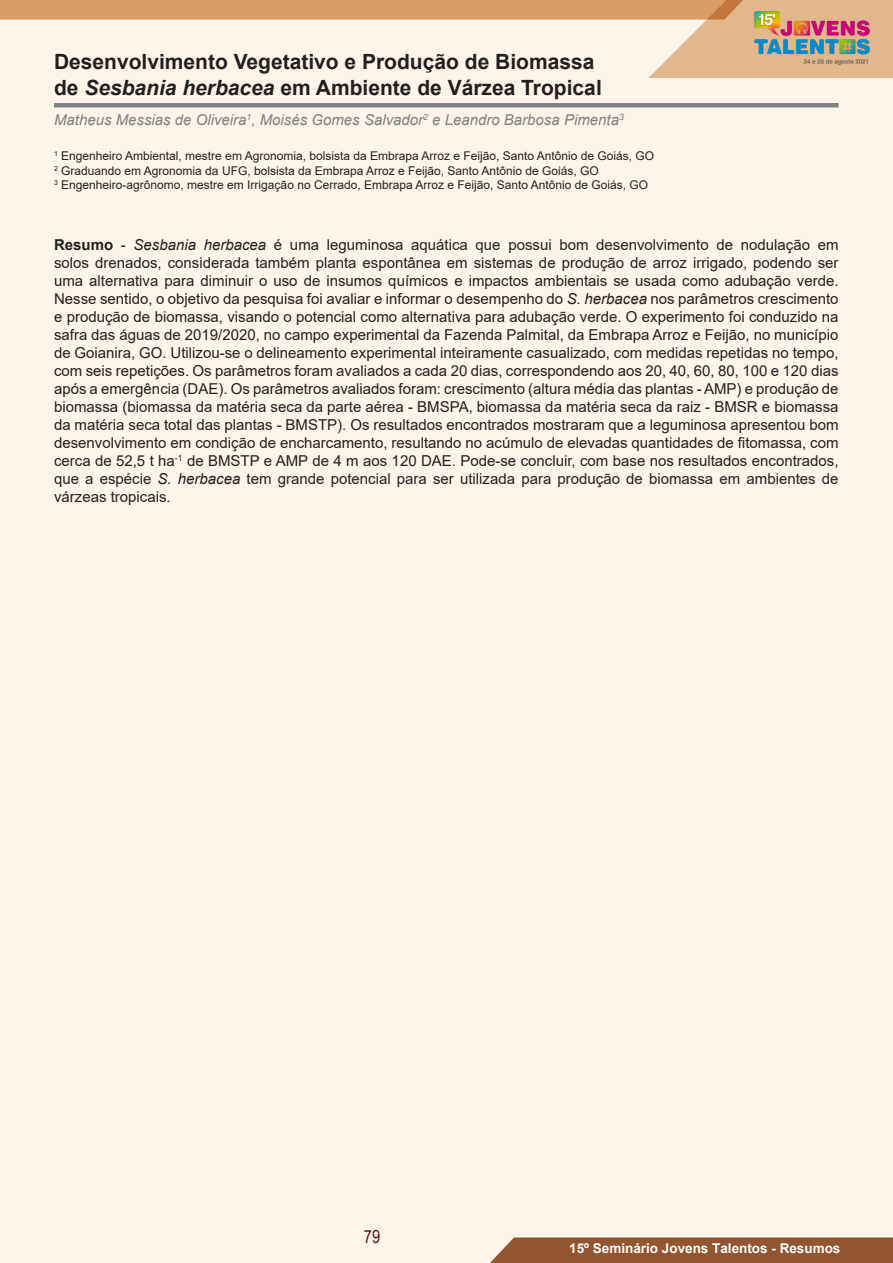
<style>
.page{position:relative;width:893px;height:1263px;background:#fef5ea}
.page>*{position:absolute;margin:0;border:0;box-sizing:border-box;transform-origin:0 0}
.Titulo_01_-_Resumo{font:700 21px/25.2px "Arial";color:#231f20}
.t1{font:18px "Arial Narrow";color:#521d0c}
.Titulo_04_-_Texto_do{font:15px/18px "Arial";color:#231f20;text-align:justify}
.Tituo_02_-_Nome_Auto{font:italic 15px "Arial";color:#808080}
.t2{font:700 13.5px "Arial";color:#fff}
.Titulo_03_-_Graduaçã{font:12px "Arial";color:#231f20}
.s1{font-style:italic}
.s2{font-weight:700}
</style>
<div class="page">
<div style="left:490px;top:1237px;width:403px;height:26px;background:#925530"></div>
<svg style="left:0;top:0;width:893px;height:78px"></svg>
<img style="left:740px;top:0;width:145px;height:78px">
<hr style="left:54px;top:103px;width:784px;height:4px;background:#808285">
<p class="Titulo_01_-_Resumo" style="left:54px;top:50px;width:549px">Desenvolvimento Vegetativo e Produção de Biomassa de <span class="s1">Sesbania herbacea</span> em Ambiente de Várzea Tropical</p>
<p class="Tituo_02_-_Nome_Auto" style="left:54px;top:110px;width:571px">Matheus Messias de Oliveira<sup>1</sup>, Moisés Gomes Salvador<sup>2</sup> e Leandro Barbosa Pimenta<sup>3</sup></p>
<p class="Titulo_03_-_Graduaçã" style="left:54px;top:148px;width:602px"><sup>1</sup> Engenheiro Ambiental, mestre em Agronomia, bolsista da Embrapa Arroz e Feijão, Santo Antônio de Goiás, GO</p>
<p class="Titulo_03_-_Graduaçã" style="left:54px;top:162px;width:546px"><sup>2</sup> Graduando em Agronomia da UFG, bolsista da Embrapa Arroz e Feijão, Santo Antônio de Goiás, GO</p>
<p class="Titulo_03_-_Graduaçã" style="left:54px;top:176px;width:596px"><sup>3</sup> Engenheiro-agrônomo, mestre em Irrigação no Cerrado, Embrapa Arroz e Feijão, Santo Antônio de Goiás, GO</p>
<p class="Titulo_04_-_Texto_do" style="left:54px;top:235px;width:786px"><span class="s2">Resumo</span> - <span class="s1">Sesbania herbacea</span> é uma leguminosa aquática que possui bom desenvolvimento de nodulação em solos drenados, considerada também planta espontânea em sistemas de produção de arroz irrigado, podendo ser uma alternativa para diminuir o uso de insumos químicos e impactos ambientais se usada como adubação verde.<br>Nesse sentido, o objetivo da pesquisa foi avaliar e informar o desempenho do <span class="s1">S. herbacea</span> nos parâmetros crescimento e produção de biomassa, visando o potencial como alternativa para adubação verde. O experimento foi conduzido na safra das águas de 2019/2020, no campo experimental da Fazenda Palmital, da Embrapa Arroz e Feijão, no município de Goianira, GO. Utilizou-se o delineamento experimental inteiramente casualizado, com medidas repetidas no tempo, com seis repetições. Os parâmetros foram avaliados a cada 20 dias, correspondendo aos 20, 40, 60, 80, 100 e 120 dias após a emergência (DAE). Os parâmetros avaliados foram: crescimento (altura média das plantas - AMP) e produção de biomassa (biomassa da matéria seca da parte aérea - BMSPA, biomassa da matéria seca da raiz - BMSR e biomassa da matéria seca total das plantas - BMSTP). Os resultados encontrados mostraram que a leguminosa apresentou bom desenvolvimento em condição de encharcamento, resultando no acúmulo de elevadas quantidades de fitomassa, com cerca de 52,5 t ha<sup>-1</sup> de BMSTP e AMP de 4 m aos 120 DAE. Pode-se concluir, com base nos resultados encontrados, que a espécie <span class="s1">S. herbacea</span> tem grande potencial para ser utilizada para produção de biomassa em ambientes de várzeas tropicais.</p>
<p class="t1" style="left:364px;top:1223px;width:18px">79</p>
<p class="t2" style="left:569px;top:1239px;width:273px">15º Seminário Jovens Talentos - Resumos</p>
</div>
